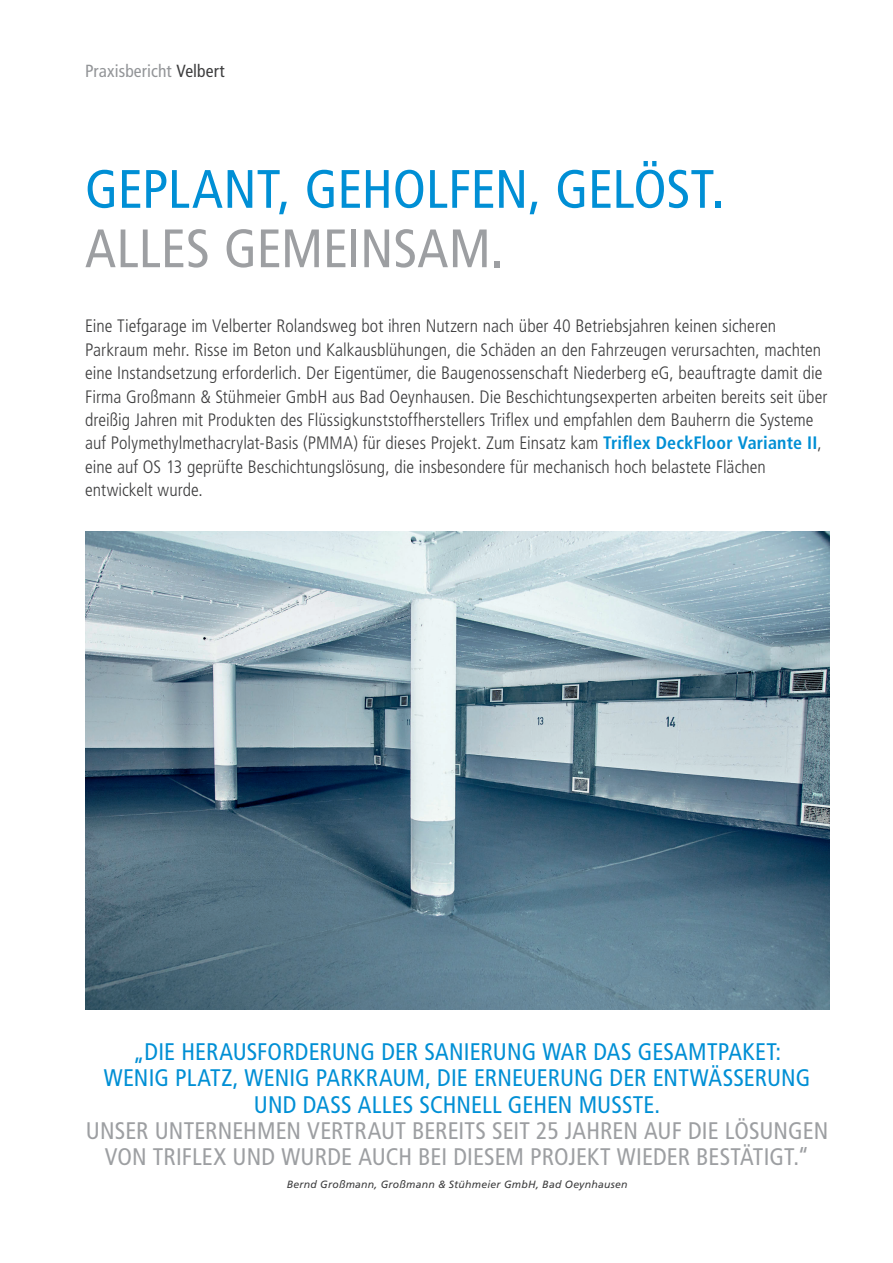
<style>
.page{position:relative;width:893px;height:1263px;background:#fff}
.page>*{position:absolute;margin:0;border:0;box-sizing:border-box;transform-origin:0 0}
.t1{font:condensed 54px "Frutiger LT Pro";letter-spacing:-.005em;color:#008fd5}
.t2{font:condensed 54px "Frutiger LT Pro";color:#9d9fa2}
.t3{font:condensed 24px/26.4px "Frutiger LT Pro";letter-spacing:.005em;color:#008fd5;text-align:center}
.t4{font:condensed 24px/26.4px "Frutiger LT Pro";letter-spacing:.005em;color:#9d9fa2;text-align:center}
.t5{font:300 condensed 18px/23.4px "Frutiger LT Pro";color:#3e3e3f}
.t6{font:condensed 17.55px "Frutiger LT Pro";letter-spacing:.005em;color:#939598}
.t7{font:italic 10.5px "Frutiger LT Pro";letter-spacing:.02em;color:#3e3e3f}
.s1{color:#3e3e3f}
.s2{font-weight:700;color:#008fd5}
</style>
<div class="page">
<img style="left:85px;top:531px;width:744px;height:479px">
<p class="t6" style="left:85px;top:61px;width:141px">Praxisbericht <span class="s1">Velbert</span></p>
<h1 class="t1" style="left:85px;top:158px;width:641px">GEPLANT, GEHOLFEN, GELÖST.</h1>
<h1 class="t2" style="left:85px;top:217px;width:420px">ALLES GEMEINSAM.</h1>
<p class="t5" style="left:85px;top:315px;width:744px">Eine Tiefgarage im Velberter Rolandsweg bot ihren Nutzern nach über 40 Betriebsjahren keinen sicheren Parkraum mehr. Risse im Beton und Kalkausblühungen, die Schäden an den Fahrzeugen verursachten, machten eine Instandsetzung erforderlich. Der Eigentümer, die Baugenossenschaft Niederberg eG, beauftragte damit die Firma Großmann &amp; Stühmeier GmbH aus Bad Oeynhausen. Die Beschichtungsexperten arbeiten bereits seit über dreißig Jahren mit Produkten des Flüssigkunststoffherstellers Triflex und empfahlen dem Bauherrn die Systeme auf Polymethylmethacrylat-Basis (PMMA) für dieses Projekt. Zum Einsatz kam <span class="s2">Triflex DeckFloor Variante II</span>, eine auf OS 13 geprüfte Beschichtungslösung, die insbesondere für mechanisch hoch belastete Flächen entwickelt wurde.</p>
<h2 class="t3" style="left:104px;top:1038px;width:708px">„DIE HERAUSFORDERUNG DER SANIERUNG WAR DAS GESAMTPAKET:<br>WENIG PLATZ, WENIG PARKRAUM, DIE ERNEUERUNG DER ENTWÄSSERUNG<br>UND DASS ALLES SCHNELL GEHEN MUSSTE.</h2>
<h2 class="t4" style="left:86px;top:1118px;width:744px">UNSER UNTERNEHMEN VERTRAUT BEREITS SEIT 25 JAHREN AUF DIE LÖSUNGEN<br>VON TRIFLEX UND WURDE AUCH BEI DIESEM PROJEKT WIEDER BESTÄTIGT.“</h2>
<p class="t7" style="left:287px;top:1178px;width:342px">Bernd Großmann, Großmann &amp; Stühmeier GmbH, Bad Oeynhausen</p>
</div>
